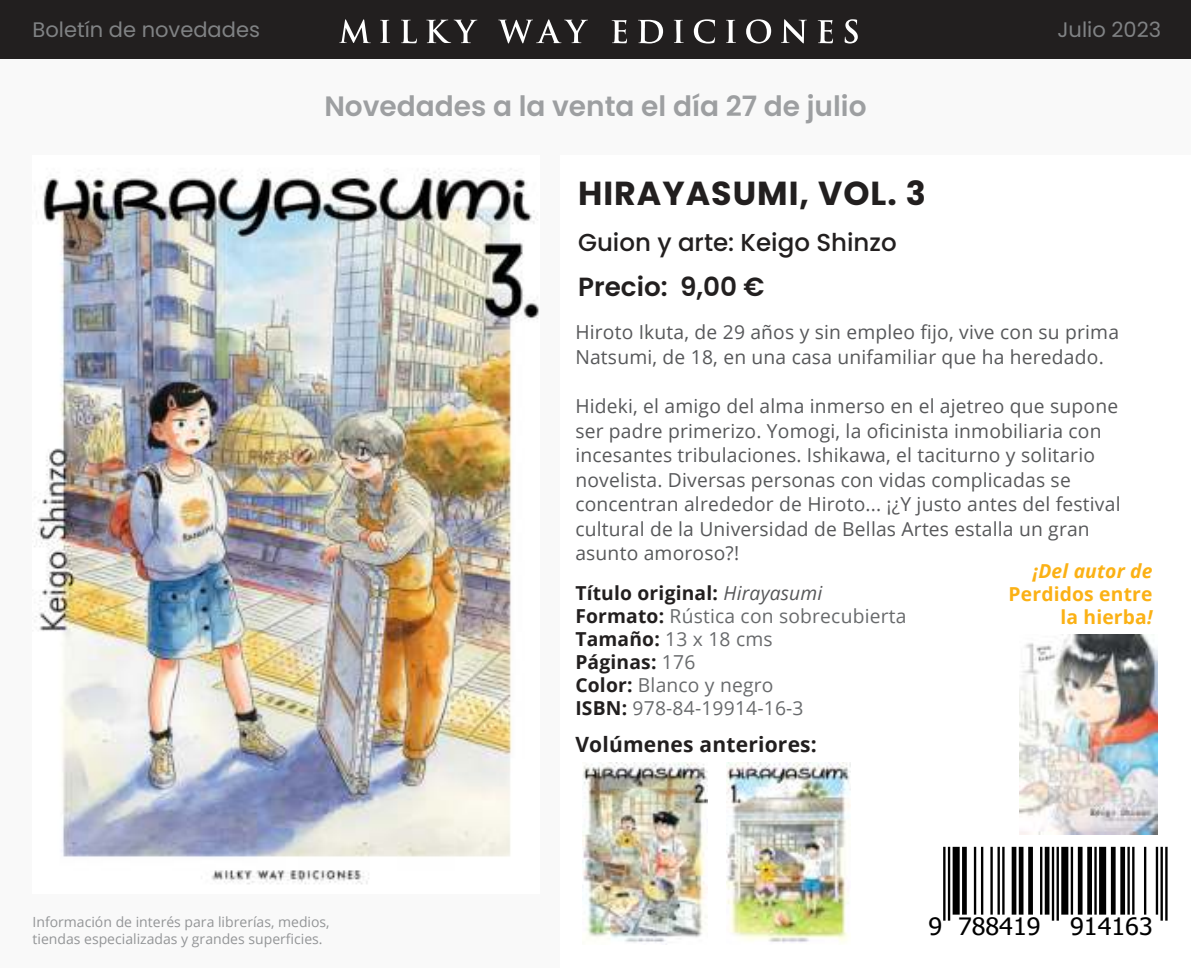
<style>
.page{position:relative;width:1191px;height:968px;background:#fff}
.page>*{position:absolute;margin:0;border:0;box-sizing:border-box;transform-origin:0 0}
.t1{font:700 33.25px "Poppins";letter-spacing:.03em;color:#221f1f}
.t2{font:600 28px "Poppins";color:#9d9fa1}
.t3{font:600 26.25px "Poppins";color:#221f1f}
.t4{font:500 24.5px "Poppins";color:#221f1f}
.t5{font:24.15px "Tahoma";color:#000;scale:1.05 1}
.t6{font:21px "Poppins";color:#808284}
.t7{font:700 21px "Open Sans";letter-spacing:.01em;color:#221f1f}
.t8{font:19.25px/24.5px "Open Sans";letter-spacing:.01em;color:#57585a}
.t9{font:19.25px/23.1px "Open Sans";letter-spacing:.01em;color:#686a6c}
.t10{font:700 19.25px/23.1px "Open Sans";letter-spacing:.01em;color:#fbb115;text-align:right}
.t11{font:italic 700 19.25px "Open Sans";letter-spacing:.01em;color:#fbb115}
.t12{font:14px/16.8px "Open Sans";color:#939597}
.s1{font-weight:700;color:#221f1f}
.s2{font-style:italic;color:#57585a}
.s3{font-style:italic}
</style>
<div class="page">
<div style="left:0;top:0;width:1191px;height:967px;background:#f9f9f9"></div>
<div style="left:561px;top:155px;width:630px;height:812px;background:#fff"></div>
<div style="left:0;top:0;width:1191px;height:59px;background:#221f1f"></div>
<svg style="left:339px;top:19px;width:518px;height:24px"></svg>
<img style="left:34px;top:172px;width:505px;height:712px">
<img style="left:583px;top:762px;width:124px;height:181px">
<img style="left:1019px;top:634px;width:138px;height:200px">
<img style="left:726px;top:762px;width:125px;height:181px">
<hr style="left:943px;top:846px;width:2px;height:74px;background:#000">
<hr style="left:948px;top:846px;width:2px;height:74px;background:#000">
<div style="left:952px;top:846px;width:7px;height:68px;background:#000"></div>
<svg style="left:962px;top:846px;width:4px;height:68px"></svg>
<hr style="left:974px;top:846px;width:2px;height:68px;background:#000">
<hr style="left:981px;top:846px;width:2px;height:68px;background:#000">
<hr style="left:990px;top:846px;width:2px;height:68px;background:#000">
<hr style="left:997px;top:846px;width:2px;height:68px;background:#000">
<hr style="left:1002px;top:846px;width:2px;height:68px;background:#000">
<div style="left:1011px;top:846px;width:5px;height:68px;background:#000"></div>
<div style="left:1018px;top:846px;width:5px;height:68px;background:#000"></div>
<div style="left:1028px;top:846px;width:5px;height:68px;background:#000"></div>
<hr style="left:1040px;top:846px;width:2px;height:68px;background:#000">
<div style="left:1044px;top:846px;width:5px;height:68px;background:#000"></div>
<hr style="left:1051px;top:846px;width:3px;height:74px;background:#000">
<hr style="left:1056px;top:846px;width:2px;height:74px;background:#000">
<div style="left:1061px;top:846px;width:7px;height:68px;background:#000"></div>
<hr style="left:1070px;top:846px;width:3px;height:68px;background:#000">
<div style="left:1077px;top:846px;width:5px;height:68px;background:#000"></div>
<div style="left:1087px;top:846px;width:5px;height:68px;background:#000"></div>
<hr style="left:1094px;top:846px;width:2px;height:68px;background:#000">
<div style="left:1099px;top:846px;width:7px;height:68px;background:#000"></div>
<hr style="left:1111px;top:846px;width:4px;height:68px;background:#000">
<div style="left:1120px;top:846px;width:5px;height:68px;background:#000"></div>
<hr style="left:1127px;top:846px;width:2px;height:68px;background:#000">
<hr style="left:1132px;top:846px;width:2px;height:68px;background:#000">
<hr style="left:1144px;top:846px;width:2px;height:68px;background:#000">
<hr style="left:1155px;top:846px;width:3px;height:68px;background:#000">
<hr style="left:1160px;top:846px;width:2px;height:74px;background:#000">
<hr style="left:1165px;top:846px;width:2px;height:74px;background:#000">
<p class="t6" style="left:33px;top:17px;width:229px">Boletín de novedades</p>
<p class="t6" style="left:1057px;top:17px;width:105px">Julio 2023</p>
<h2 class="t2" style="left:324px;top:93px;width:543px">Novedades a la venta el día 27 de julio</h2>
<h1 class="t1" style="left:578px;top:177px;width:349px">HIRAYASUMI, VOL. 3</h1>
<p class="t4" style="left:578px;top:228px;width:320px">Guion y arte: Keigo Shinzo</p>
<h3 class="t3" style="left:578px;top:274px;width:188px">Precio: 9,00 €</h3>
<p class="t8" style="left:575px;top:320px;width:545px">Hiroto Ikuta, de 29 años y sin empleo fijo, vive con su prima<br>Natsumi, de 18, en una casa unifamiliar que ha heredado.</p>
<p class="t8" style="left:575px;top:395px;width:547px">Hideki, el amigo del alma inmerso en el ajetreo que supone ser padre primerizo. Yomogi, la oficinista inmobiliaria con incesantes tribulaciones. Ishikawa, el taciturno y solitario novelista. Diversas personas con vidas complicadas se concentran alrededor de Hiroto... ¡¿Y justo antes del festival cultural de la Universidad de Bellas Artes estalla un gran asunto amoroso?!</p>
<p class="t12" style="left:33px;top:914px;width:299px">Información de interés para librerías, medios, tiendas especializadas y grandes superficies.</p>
<p class="t9" style="left:575px;top:583px;width:332px"><span class="s1">Título original:</span> <span class="s2">Hirayasumi<br></span><span class="s1">Formato:</span> Rústica con sobrecubierta<br><span class="s1">Tamaño:</span> 13 x 18 cms<br><span class="s1">Páginas:</span> 176<br><span class="s1">Color:</span> Blanco y negro<br><span class="s1">ISBN:</span> 978-84-19914-16-3</p>
<p class="t7" style="left:575px;top:735px;width:243px">Volúmenes anteriores:</p>
<p class="t11" style="left:1032px;top:563px;width:121px">¡Del autor de</p>
<p class="t10" style="left:1008px;top:584px;width:145px">Perdidos entre la hierba<span class="s3">!</span></p>
<p class="t5" style="left:928px;top:912px;width:215px">9 788419 914163</p>
</div>
